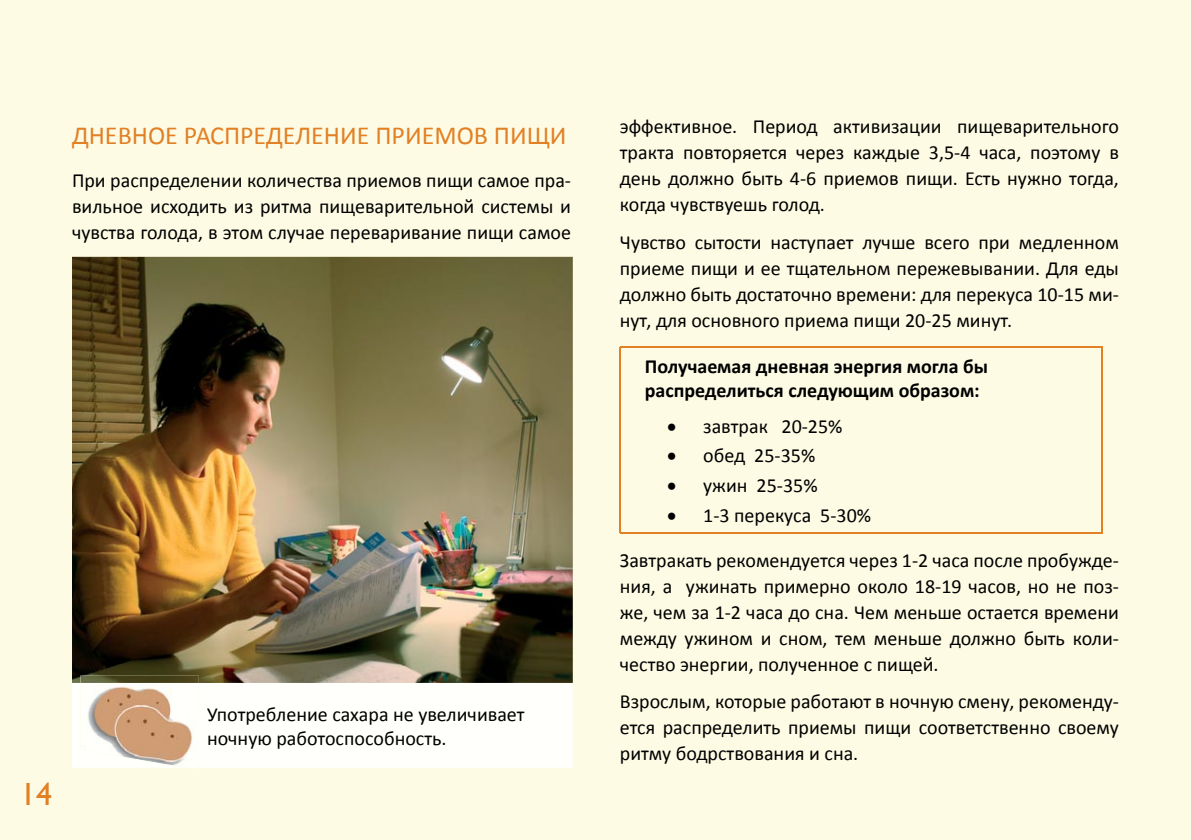
<style>
.page{position:relative;width:1191px;height:840px;background:#fff}
.page>*{position:absolute;margin:0;border:0;box-sizing:border-box;transform-origin:0 0}
.t1{font:32px "Gill Sans";color:#e28025}
.t2{font:26px "Calibri";color:#e28025}
.t3{font:20px/26px "Calibri";color:#000;text-align:justify}
.t4{font:700 20px/24px "Calibri";color:#000}
</style>
<div class="page">
<div style="left:0;top:0;width:1191px;height:839px;background:#fdfbe4"></div>
<hr style="left:620px;top:346px;width:482px;height:1px;background:#e28025">
<hr style="left:620px;top:347px;width:1px;height:185px;background:#e28025">
<hr style="left:1101px;top:347px;width:1px;height:185px;background:#e28025">
<hr style="left:620px;top:532px;width:482px;height:1px;background:#e28025">
<img style="left:72px;top:257px;width:501px;height:425px">
<img style="left:80px;top:675px;width:119px;height:7px">
<svg style="left:72px;top:682px;width:501px;height:86px;background:#f6f1e8"></svg>
<img style="left:81px;top:682px;width:118px;height:1px">
<h2 class="t2" style="left:72px;top:119px;width:496px">ДНЕВНОЕ РАСПРЕДЕЛЕНИЕ ПРИЕМОВ ПИЩИ</h2>
<p class="t3" style="left:72px;top:167px;width:500px">При распределении количества приемов пищи самое пра&shy;вильное исходить из ритма пищеварительной системы и чувства голода, в этом случае переваривание пищи самое</p>
<h1 class="t1" style="left:20px;top:775px;width:33px">14</h1>
<p class="t3" style="left:207px;top:701px;width:319px;line-height:24px">Употребление сахара не увеличивает ночную работоспособность.</p>
<p class="t3" style="left:620px;top:113px;width:500px">эффективное. Период активизации пищеварительного тракта повторяется через каждые 3,5-4 часа, поэтому в день должно быть 4-6 приемов пищи. Есть нужно тогда, когда чувствуешь голод.</p>
<p class="t3" style="left:620px;top:228px;width:500px">Чувство сытости наступает лучше всего при медленном приеме пищи и ее тщательном пережевывании. Для еды должно быть достаточно времени: для перекуса 10-15 ми&shy;нут, для основного приема пищи 20-25 минут.</p>
<p class="t4" style="left:645px;top:353px;width:345px">Получаемая дневная энергия могла бы распределиться следующим образом:</p>
<p class="t3" style="left:667px;top:411px;width:177px">• завтрак 20-25%</p>
<p class="t3" style="left:667px;top:441px;width:150px">• обед 25-35%</p>
<p class="t3" style="left:667px;top:471px;width:152px">• ужин 25-35%</p>
<p class="t3" style="left:667px;top:500px;width:205px">• 1-3 перекуса 5-30%</p>
<p class="t3" style="left:620px;top:545px;width:500px">Завтракать рекомендуется через 1-2 часа после пробужде&shy;ния, а ужинать примерно около 18-19 часов, но не поз&shy;же, чем за 1-2 часа до сна. Чем меньше остается времени между ужином и сном, тем меньше должно быть коли&shy;чество энергии, полученное с пищей.</p>
<p class="t3" style="left:620px;top:687px;width:500px">Взрослым, которые работают в ночную смену, рекоменду&shy;ется распределить приемы пищи соответственно своему ритму бодрствования и сна.</p>
</div>
